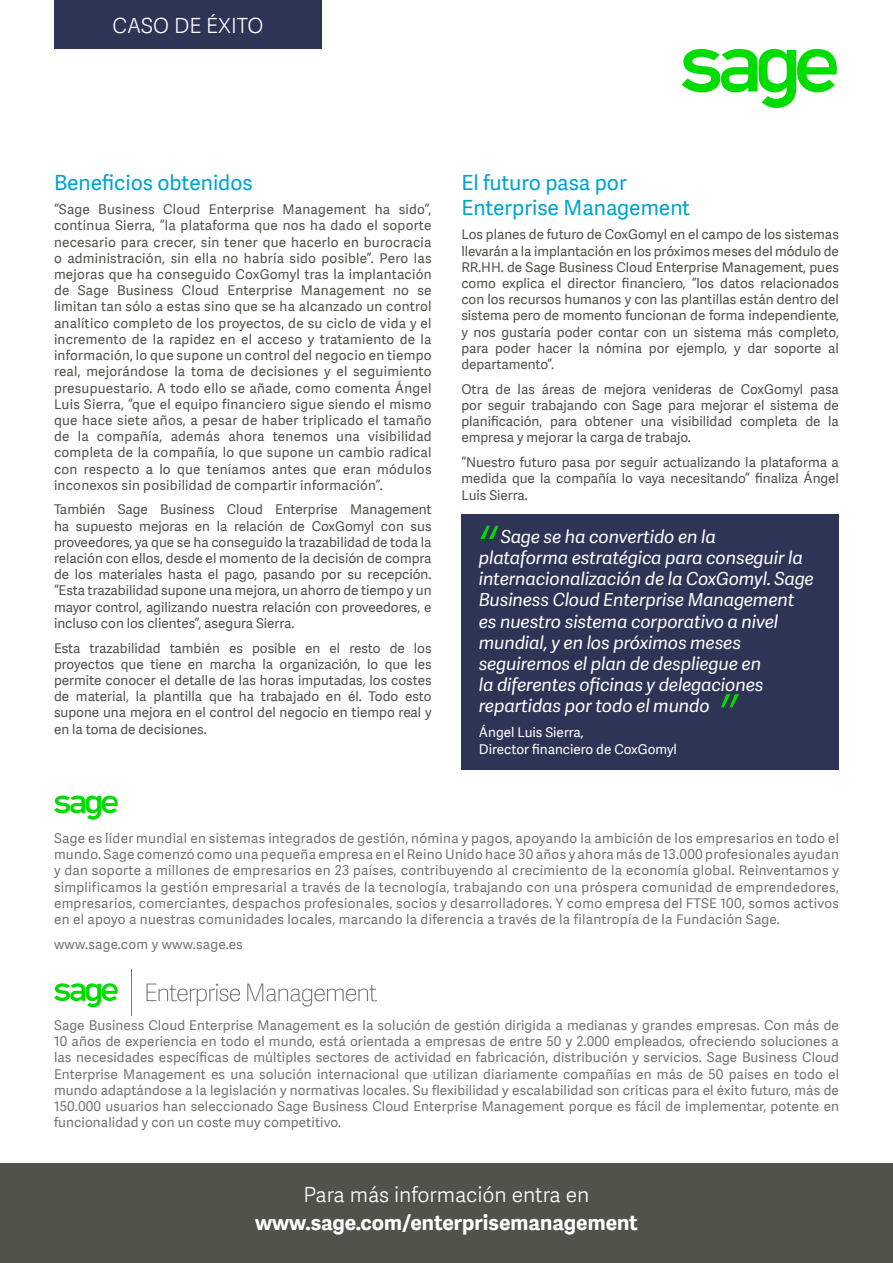
<style>
.page{position:relative;width:893px;height:1263px;background:#fff}
.page>*{position:absolute;margin:0;border:0;box-sizing:border-box;transform-origin:0 0}
.t1{font:italic 64.8px "Adelle Sans SAGE Th";color:#00db00}
.t2{font:21px/25.2px "Adelle Sans SAGE";color:#00a4cf}
.t3{font:21px "Adelle Sans SAGE Lt";color:#fff}
.t4{font:700 21px "Adelle Sans SAGE";color:#fff}
.t5{font:italic 18px/21px "Adelle Sans SAGE";letter-spacing:-.01em;color:#fff}
.t6{font:13.5px/16.2px "Adelle Sans SAGE";color:#51534a;text-align:justify}
.t7{font:13.5px/16.2px "Adelle Sans SAGE";letter-spacing:.01em;color:#74756e;text-align:justify}
.t8{font:13.5px "Adelle Sans SAGE";color:#fff}
</style>
<div class="page">
<div style="left:54px;top:0;width:268px;height:49px;background:#2e3456"></div>
<svg style="left:682px;top:49px;width:155px;height:59px"></svg>
<div style="left:461px;top:514px;width:378px;height:256px;background:#2e3456"></div>
<div style="left:0;top:1163px;width:893px;height:100px;background:#51534a"></div>
<svg style="left:54px;top:983px;width:64px;height:24px"></svg>
<svg style="left:147px;top:983px;width:93px;height:23px"></svg>
<svg style="left:247px;top:983px;width:130px;height:23px"></svg>
<hr style="left:131px;top:969px;width:1px;height:46px;background:#777a71">
<svg style="left:54px;top:795px;width:64px;height:25px"></svg>
<h2 class="t3" style="left:113px;top:10px;width:152px">CASO DE ÉXITO</h2>
<h2 class="t2" style="left:54px;top:169px;width:200px">Beneficios obtenidos</h2>
<p class="t6" style="left:54px;top:201px;width:379px">“Sage Business Cloud Enterprise Management ha sido”, continua Sierra, “la plataforma que nos ha dado el soporte necesario para crecer, sin tener que hacerlo en burocracia o administración, sin ella no habría sido posible”. Pero las mejoras que ha conseguido CoxGomyl tras la implantación de Sage Business Cloud Enterprise Management no se limitan tan sólo a estas sino que se ha alcanzado un control analítico completo de los proyectos, de su ciclo de vida y el incremento de la rapidez en el acceso y tratamiento de la información, lo que supone un control del negocio en tiempo real, mejorándose la toma de decisiones y el seguimiento presupuestario. A todo ello se añade, como comenta Ángel Luis Sierra, “que el equipo financiero sigue siendo el mismo que hace siete años, a pesar de haber triplicado el tamaño de la compañía, además ahora tenemos una visibilidad completa de la compañía, lo que supone un cambio radical con respecto a lo que teníamos antes que eran módulos inconexos sin posibilidad de compartir información”.</p>
<p class="t6" style="left:54px;top:501px;width:379px">También Sage Business Cloud Enterprise Management ha supuesto mejoras en la relación de CoxGomyl con sus proveedores, ya que se ha conseguido la trazabilidad de toda la relación con ellos, desde el momento de la decisión de compra de los materiales hasta el pago, pasando por su recepción. “Esta trazabilidad supone una mejora, un ahorro de tiempo y un mayor control, agilizando nuestra relación con proveedores, e incluso con los clientes”, asegura Sierra.</p>
<p class="t6" style="left:54px;top:639px;width:379px">Esta trazabilidad también es posible en el resto de los proyectos que tiene en marcha la organización, lo que les permite conocer el detalle de las horas imputadas, los costes de material, la plantilla que ha trabajado en él. Todo esto supone una mejora en el control del negocio en tiempo real y en la toma de decisiones.</p>
<h2 class="t2" style="left:461px;top:169px;width:230px">El futuro pasa por<br>Enterprise Management</h2>
<p class="t6" style="left:461px;top:226px;width:379px">Los planes de futuro de CoxGomyl en el campo de los sistemas llevarán a la implantación en los próximos meses del módulo de RR.HH. de Sage Business Cloud Enterprise Management, pues como explica el director financiero, “los datos relacionados con los recursos humanos y con las plantillas están dentro del sistema pero de momento funcionan de forma independiente, y nos gustaría poder contar con un sistema más completo, para poder hacer la nómina por ejemplo, y dar soporte al departamento”.</p>
<p class="t6" style="left:461px;top:380px;width:379px">Otra de las áreas de mejora venideras de CoxGomyl pasa por seguir trabajando con Sage para mejorar el sistema de planificación, para obtener una visibilidad completa de la empresa y mejorar la carga de trabajo.</p>
<p class="t6" style="left:461px;top:454px;width:379px">“Nuestro futuro pasa por seguir actualizando la plataforma a medida que la compañía lo vaya necesitando” finaliza Ángel Luis Sierra.</p>
<p class="t5" style="left:479px;top:526px;width:337px;text-indent:22px">Sage se ha convertido en la<br>plataforma estratégica para conseguir la internacionalización de la CoxGomyl. Sage Business Cloud Enterprise Management es nuestro sistema corporativo a nivel mundial, y en los próximos meses seguiremos el plan de despliegue en<br>la diferentes oficinas y delegaciones repartidas por todo el mundo</p>
<h1 class="t1" style="left:475px;top:505px;width:22px">“</h1>
<h1 class="t1" style="left:716px;top:673px;width:22px">”</h1>
<p class="t8" style="left:479px;top:723px;width:106px">Ángel Luis Sierra,</p>
<p class="t8" style="left:479px;top:739px;width:199px">Director financiero de CoxGomyl</p>
<p class="t7" style="left:54px;top:829px;width:787px">Sage es líder mundial en sistemas integrados de gestión, nómina y pagos, apoyando la ambición de los empresarios en todo el mundo. Sage comenzó como una pequeña empresa en el Reino Unido hace 30 años y ahora más de 13.000 profesionales ayudan y dan soporte a millones de empresarios en 23 países, contribuyendo al crecimiento de la economía global. Reinventamos y simplificamos la gestión empresarial a través de la tecnología, trabajando con una próspera comunidad de emprendedores, empresarios, comerciantes, despachos profesionales, socios y desarrolladores. Y como empresa del FTSE 100, somos activos en el apoyo a nuestras comunidades locales, marcando la diferencia a través de la filantropía de la Fundación Sage.</p>
<p class="t7" style="left:54px;top:935px;width:190px">www.sage.com y www.sage.es</p>
<p class="t7" style="left:54px;top:1017px;width:786px">Sage Business Cloud Enterprise Management es la solución de gestión dirigida a medianas y grandes empresas. Con más de 10 años de experiencia en todo el mundo, está orientada a empresas de entre 50 y 2.000 empleados, ofreciendo soluciones a las necesidades específicas de múltiples sectores de actividad en fabricación, distribución y servicios. Sage Business Cloud Enterprise Management es una solución internacional que utilizan diariamente compañías en más de 50 países en todo el mundo adaptándose a la legislación y normativas locales. Su flexibilidad y escalabilidad son críticas para el éxito futuro, más de 150.000 usuarios han seleccionado Sage Business Cloud Enterprise Management porque es fácil de implementar, potente en funcionalidad y con un coste muy competitivo.</p>
<h2 class="t3" style="left:304px;top:1179px;width:287px">Para más información entra en</h2>
<h2 class="t4" style="left:255px;top:1207px;width:384px">www.sage.com/enterprisemanagement</h2>
</div>
